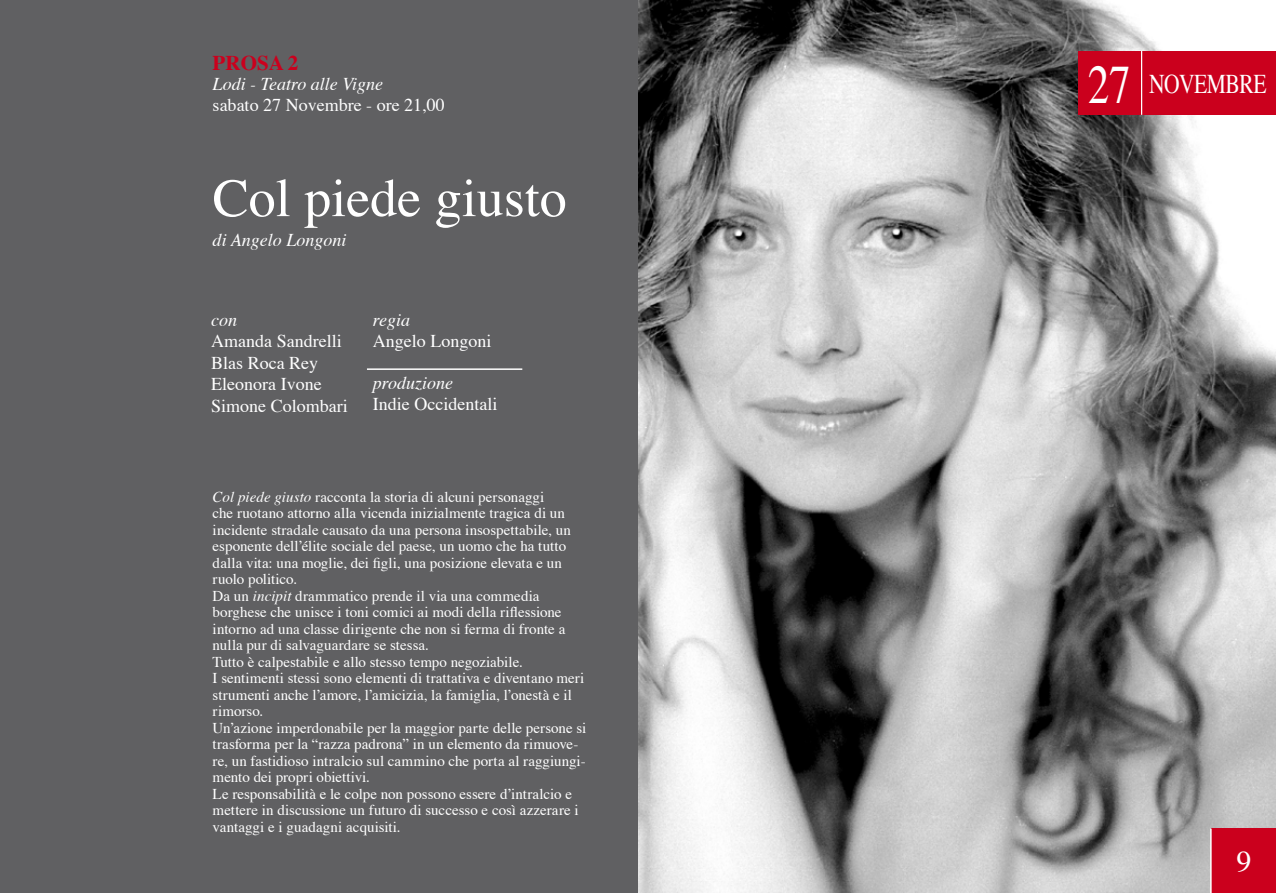
<style>
.page{position:relative;width:1276px;height:893px;background:#fff}
.page>*{position:absolute;margin:0;border:0;box-sizing:border-box;transform-origin:0 0}
.t1{font:54px "Times";color:#fff}
.t2{font:30px "Times";color:#fff}
.t3{font:27px "Times";letter-spacing:-.025em;color:#fff;scale:.8 1}
.t4{font:700 21px "Times";color:#cb001d}
.t5{font:18px/21.6px "Times";color:#fff}
.t6{font:italic 18px "Times";color:#fff}
.t7{font:15px/16.5px "Times";color:#fff}
.s1{font-style:italic}
.s2{font-size:54px}
</style>
<div class="page">
<div style="left:0;top:0;width:638px;height:893px;background:#606062"></div>
<img style="left:638px;top:0;width:638px;height:893px">
<div style="left:1078px;top:51px;width:198px;height:64px;background:#cb001d"></div>
<hr style="left:1140px;top:51px;width:2px;height:64px;background:#fff">
<div style="left:1211px;top:828px;width:65px;height:65px;background:#cb001d"></div>
<hr style="left:1210px;top:828px;width:1px;height:65px;background:#fff">
<hr style="left:367px;top:368px;width:155px;height:2px;background:#fff">
<h3 class="t4" style="left:213px;top:43px;width:87px">PROSA 2</h3>
<p class="t6" style="left:213px;top:68px;width:172px">Lodi - Teatro alle Vigne</p>
<p class="t5" style="left:213px;top:93px;width:233px">sabato 27 Novembre - ore 21,00</p>
<h1 class="t1" style="left:213px;top:147px;width:356px">Col piede giusto</h1>
<p class="t6" style="left:213px;top:224px;width:135px">di Angelo Longoni</p>
<p class="t6" style="left:211px;top:303px;width:27px">con</p>
<p class="t5" style="left:211px;top:329px;width:138px">Amanda Sandrelli<br>Blas Roca Rey<br>Eleonora Ivone<br>Simone Colombari</p>
<p class="t6" style="left:373px;top:303px;width:39px">regia</p>
<p class="t5" style="left:373px;top:329px;width:120px">Angelo Longoni</p>
<p class="t6" style="left:373px;top:366px;width:82px">produzione</p>
<p class="t5" style="left:373px;top:392px;width:126px">Indie Occidentali</p>
<p class="t7" style="left:213px;top:487px;width:375px"><span class="s1">Col piede giusto</span> racconta la storia di alcuni personaggi<br>che ruotano attorno alla vicenda inizialmente tragica di un incidente stradale causato da una persona insospettabile, un esponente dell’élite sociale del paese, un uomo che ha tutto dalla vita: una moglie, dei figli, una posizione elevata e un ruolo politico.<br>Da un <span class="s1">incipit</span> drammatico prende il via una commedia borghese che unisce i toni comici ai modi della riflessione intorno ad una classe dirigente che non si ferma di fronte a nulla pur di salvaguardare se stessa.<br>Tutto è calpestabile e allo stesso tempo negoziabile.<br>I sentimenti stessi sono elementi di trattativa e diventano meri strumenti anche l’amore, l’amicizia, la famiglia, l’onestà e il rimorso.<br>Un’azione imperdonabile per la maggior parte delle persone si trasforma per la “razza padrona” in un elemento da rimuove&shy;re, un fastidioso intralcio sul cammino che porta al raggiungi&shy;mento dei propri obiettivi.<br>Le responsabilità e le colpe non possono essere d’intralcio e mettere in discussione un futuro di successo e così azzerare i vantaggi e i guadagni acquisiti.</p>
<h3 class="t3" style="left:1088px;top:59px;width:225px"><span class="s2">27</span> NOVEMBRE</h3>
<h2 class="t2" style="left:1236px;top:834px;width:16px">9</h2>
</div>
